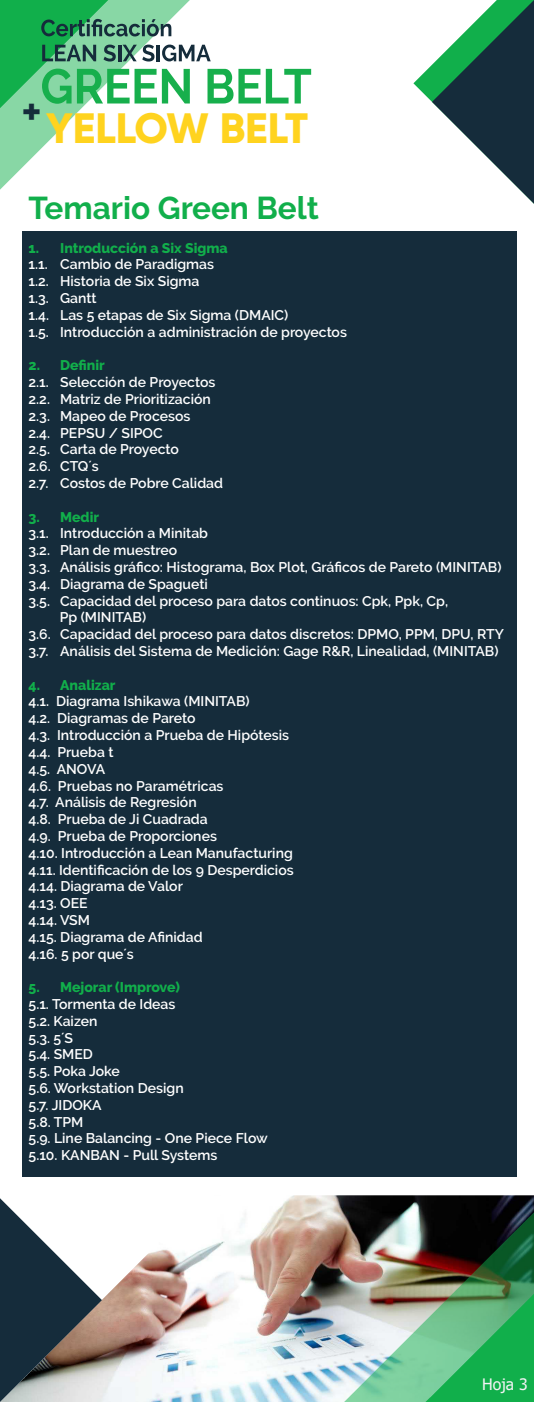
<style>
.page{position:relative;width:534px;height:1402px;background:#fff}
.page>*{position:absolute;margin:0;border:0;box-sizing:border-box;transform-origin:0 0}
.t1{font:800 42.44px "Gilroy";color:#ffd31f}
.t2{font:800 35px "Gilroy";color:#152c3b}
.t3{font:700 31.5px "Raleway";color:#11af4b}
.t4{font:15.75px "Tahoma";color:#f2f3f4}
.t5{font:600 14px/16.8px "Raleway";color:#fff}
.t6{font:800 14px "Raleway";color:#11af4b}
</style>
<div class="page">
<img style="left:102px;top:1195px;width:431px;height:206px">
<img style="left:344px;top:1212px;width:189px;height:189px">
<svg style="left:0;top:108px;width:82px;height:82px"></svg>
<svg style="left:425px;top:1293px;width:108px;height:108px;background:#43b46b"></svg>
<svg style="left:0;top:1198px;width:102px;height:203px"></svg>
<svg style="left:0;top:0;width:311px;height:108px"></svg>
<svg style="left:413px;top:0;width:120px;height:203px"></svg>
<div style="left:22px;top:231px;width:494px;height:945px;background:#152c3b"></div>
<h2 class="t2" style="left:22px;top:90px;width:21px">+</h2>
<h1 class="t1" style="left:46px;top:101px;width:263px">YELLOW BELT</h1>
<h3 class="t3" style="left:29px;top:190px;width:291px">Temario Green Belt</h3>
<p class="t6" style="left:29px;top:240px;width:200px">1. Introducción a Six Sigma</p>
<p class="t5" style="left:29px;top:256px;width:319px">1.1. Cambio de Paradigmas<br>1.2. Historia de Six Sigma<br>1.3. Gantt<br>1.4. Las 5 etapas de Six Sigma (DMAIC)<br>1.5. Introducción a administración de proyectos</p>
<p class="t6" style="left:29px;top:357px;width:78px">2. Definir</p>
<p class="t5" style="left:29px;top:374px;width:196px">2.1. Selección de Proyectos<br>2.2. Matriz de Prioritización<br>2.3. Mapeo de Procesos<br>2.4. PEPSU / SIPOC<br>2.5. Carta de Proyecto<br>2.6. CTQ´s<br>2.7. Costos de Pobre Calidad</p>
<p class="t6" style="left:29px;top:508px;width:72px">3. Medir</p>
<p class="t5" style="left:29px;top:525px;width:181px">3.1. Introducción a Minitab</p>
<p class="t5" style="left:29px;top:542px;width:150px">3.2. Plan de muestreo</p>
<p class="t5" style="left:29px;top:558px;width:474px">3.3. Análisis gráfico: Histograma, Box Plot, Gráficos de Pareto (MINITAB)</p>
<p class="t5" style="left:29px;top:575px;width:181px">3.4. Diagrama de Spagueti</p>
<p class="t5" style="left:29px;top:592px;width:420px">3.5. Capacidad del proceso para datos continuos: Cpk, Ppk, Cp,</p>
<p class="t5" style="left:60px;top:609px;width:88px">Pp (MINITAB)</p>
<p class="t5" style="left:29px;top:626px;width:476px">3.6. Capacidad del proceso para datos discretos: DPMO, PPM, DPU, RTY</p>
<p class="t5" style="left:29px;top:642px;width:471px">3.7. Análisis del Sistema de Medición: Gage R&amp;R, Linealidad, (MINITAB)</p>
<p class="t6" style="left:29px;top:676px;width:88px">4. Analizar</p>
<p class="t5" style="left:29px;top:693px;width:266px">4.1. Diagrama Ishikawa (MINITAB)<br>4.2. Diagramas de Pareto<br>4.3. Introducción a Prueba de Hipótesis<br>4.4. Prueba t<br>4.5. ANOVA<br>4.6. Pruebas no Paramétricas<br>4.7. Análisis de Regresión<br>4.8. Prueba de Ji Cuadrada<br>4.9. Prueba de Proporciones<br>4.10. Introducción a Lean Manufacturing<br>4.11. Identificación de los 9 Desperdicios<br>4.14. Diagrama de Valor<br>4.13. OEE<br>4.14. VSM<br>4.15. Diagrama de Afinidad<br>4.16. 5 por que´s</p>
<p class="t6" style="left:29px;top:979px;width:153px">5. Mejorar (Improve)</p>
<p class="t5" style="left:29px;top:995px;width:240px">5.1. Tormenta de Ideas<br>5.2. Kaizen<br>5.3. 5´S<br>5.4. SMED<br>5.5. Poka Joke<br>5.6. Workstation Design<br>5.7. JIDOKA<br>5.8. TPM<br>5.9. Line Balancing - One Piece Flow<br>5.10. KANBAN - Pull Systems</p>
<p class="t4" style="left:482px;top:1373px;width:47px">Hoja 3</p>
</div>
